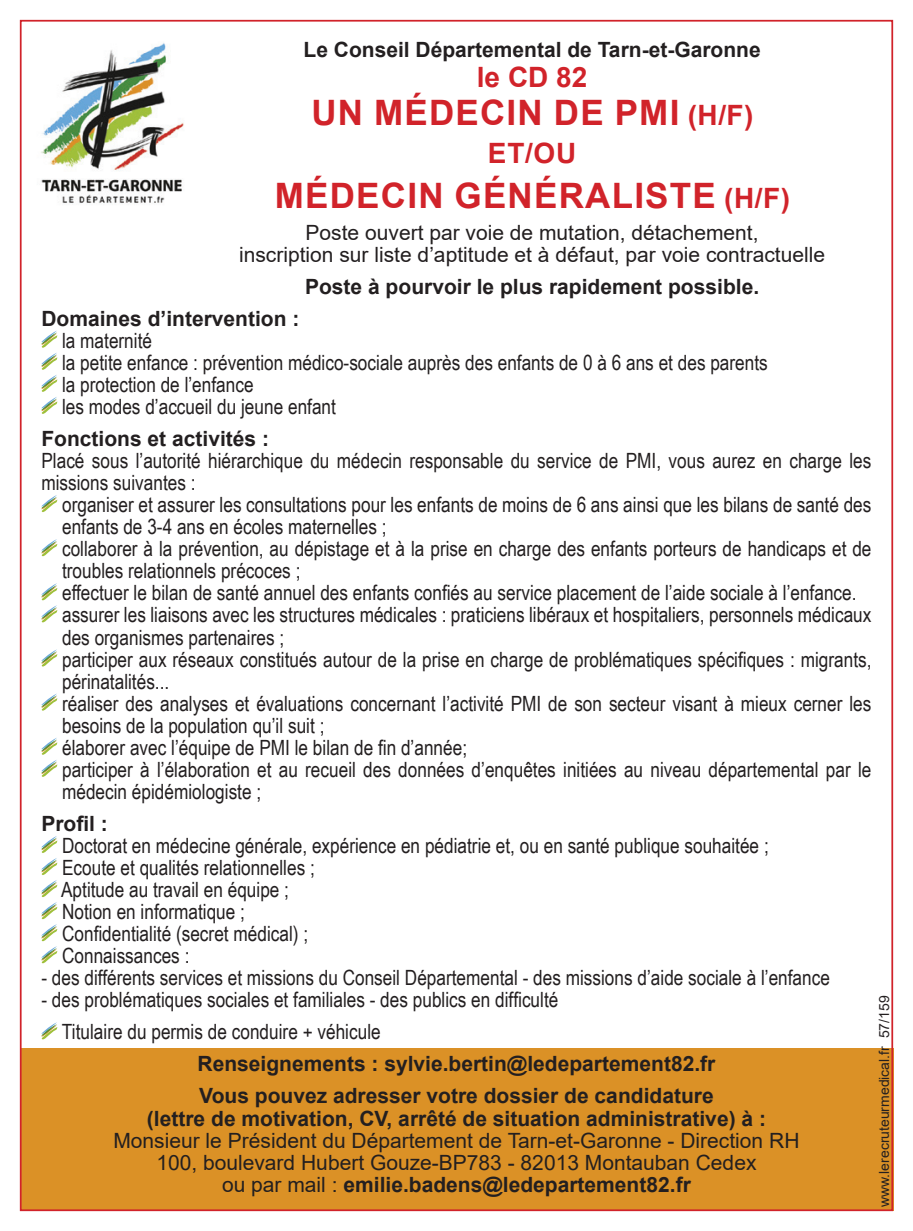
<style>
.page{position:relative;width:913px;height:1231px;background:#fff}
.page>*{position:absolute;margin:0;border:0;box-sizing:border-box;transform-origin:0 0}
.t1{font:700 35px "Arial";letter-spacing:.035em;color:#d1232a}
.t2{font:700 28px "Arial";color:#d1232a}
.t3{font:21px/22.1px "Arial Narrow";color:#231f20}
.t4{font:700 21px/31.8px "Arial";color:#231f20}
.t5{font:21px/22.1px "Arial";color:#231f20;text-align:center}
.t6{font:14px "Arial";color:#231f20}
.s1{font-size:28px}
.s2{font-weight:700}
</style>
<div class="page">
<div style="left:20px;top:1048px;width:873px;height:162px;background:#db9126"></div>
<svg style="left:41px;top:330px;width:16px;height:84px"></svg>
<svg style="left:41px;top:495px;width:16px;height:17px"></svg>
<svg style="left:41px;top:539px;width:16px;height:18px"></svg>
<svg style="left:41px;top:583px;width:16px;height:40px"></svg>
<svg style="left:41px;top:649px;width:16px;height:18px"></svg>
<svg style="left:41px;top:693px;width:16px;height:18px"></svg>
<svg style="left:41px;top:738px;width:16px;height:39px"></svg>
<svg style="left:41px;top:836px;width:16px;height:128px"></svg>
<svg style="left:41px;top:1022px;width:16px;height:18px"></svg>
<img style="left:41px;top:42px;width:143px;height:162px">
<p class="t4" style="left:303px;top:34px;width:459px">Le Conseil Départemental de Tarn-et-Garonne</p>
<h2 class="t2" style="left:477px;top:57px;width:112px">le CD 82</h2>
<h1 class="t1" style="left:311px;top:88px;width:444px">un médecin de PMI <span class="s1">(H/F)</span></h1>
<h2 class="t2" style="left:488px;top:133px;width:90px">et/ou</h2>
<h1 class="t1" style="left:275px;top:171px;width:517px">médecin g énéraliste <span class="s1">(H/F)</span></h1>
<p class="t5" style="left:239px;top:221px;width:587px">Poste ouvert par voie de mutation, détachement,<br>inscription sur liste d’aptitude et à défaut, par voie contractuelle</p>
<p class="t4" style="left:305px;top:270px;width:455px">Poste à pourvoir le plus rapidement possible.</p>
<p class="t4" style="left:41px;top:302px;width:259px">Domaines d’intervention :</p>
<p class="t3" style="left:62px;top:328px;width:707px">la maternité<br>la petite enfance : prévention médico-sociale auprès des enfants de 0 à 6 ans et des parents la protection de l’enfance<br>les modes d’accueil du jeune enfant</p>
<p class="t4" style="left:41px;top:423px;width:229px">Fonctions et activités :</p>
<p class="t3" style="left:41px;top:449px;width:831px">Placé sous l’autorité hiérarchique du médecin responsable du service de PMI, vous aurez en charge les missions suivantes :</p>
<p class="t3" style="left:62px;top:493px;width:811px">organiser et assurer les consultations pour les enfants de moins de 6 ans ainsi que les bilans de santé des enfants de 3-4 ans en écoles maternelles ;<br>collaborer à la prévention, au dépistage et à la prise en charge des enfants porteurs de handicaps et de troubles relationnels précoces ;<br>effectuer le bilan de santé annuel des enfants confiés au service placement de l’aide sociale à l’enfance. assurer les liaisons avec les structures médicales : praticiens libéraux et hospitaliers, personnels médicaux des organismes partenaires ;<br>participer aux réseaux constitués autour de la prise en charge de problématiques spécifiques : migrants, périnatalités...<br>réaliser des analyses et évaluations concernant l’activité PMI de son secteur visant à mieux cerner les besoins de la population qu’il suit ;<br>élaborer avec l’équipe de PMI le bilan de fin d’année;<br>participer à l’élaboration et au recueil des données d’enquêtes initiées au niveau départemental par le médecin épidémiologiste ;</p>
<p class="t4" style="left:41px;top:807px;width:68px">Profil :</p>
<p class="t3" style="left:61px;top:833px;width:709px">Doctorat en médecine générale, expérience en pédiatrie et, ou en santé publique souhaitée ; Ecoute et qualités relationnelles ;<br>Aptitude au travail en équipe ;<br>Notion en informatique ;<br>Confidentialité (secret médical) ;<br>Connaissances :</p>
<p class="t3" style="left:41px;top:966px;width:790px">- des différents services et missions du Conseil Départemental - des missions d’aide sociale à l’enfance</p>
<p class="t3" style="left:62px;top:983px;width:498px;line-height:31.8px;text-indent:-20px">- des problématiques sociales et familiales - des publics en difficulté<br>Titulaire du permis de conduire + véhicule</p>
<p class="t4" style="left:198px;top:1048px;width:519px">Renseignements : sylvie.bertin@ledepartement82.fr<br>Vous pouvez adresser votre dossier de candidature</p>
<p class="t4" style="left:147px;top:1102px;width:620px">(lettre de motivation, CV, arrêté de situation administrative) à :</p>
<p class="t5" style="left:113px;top:1128px;width:687px">Monsieur le Président du Département de Tarn-et-Garonne - Direction RH<br>100, boulevard Hubert Gouze-BP783 - 82013 Montauban Cedex<br>ou par mail : <span class="s2">emilie.badens@ledepartement82.fr</span></p>
<p class="t6" style="left:874px;top:1207px;width:213px;rotate:-90deg">www.lerecruteurmedical.fr 57/159</p>
</div>
